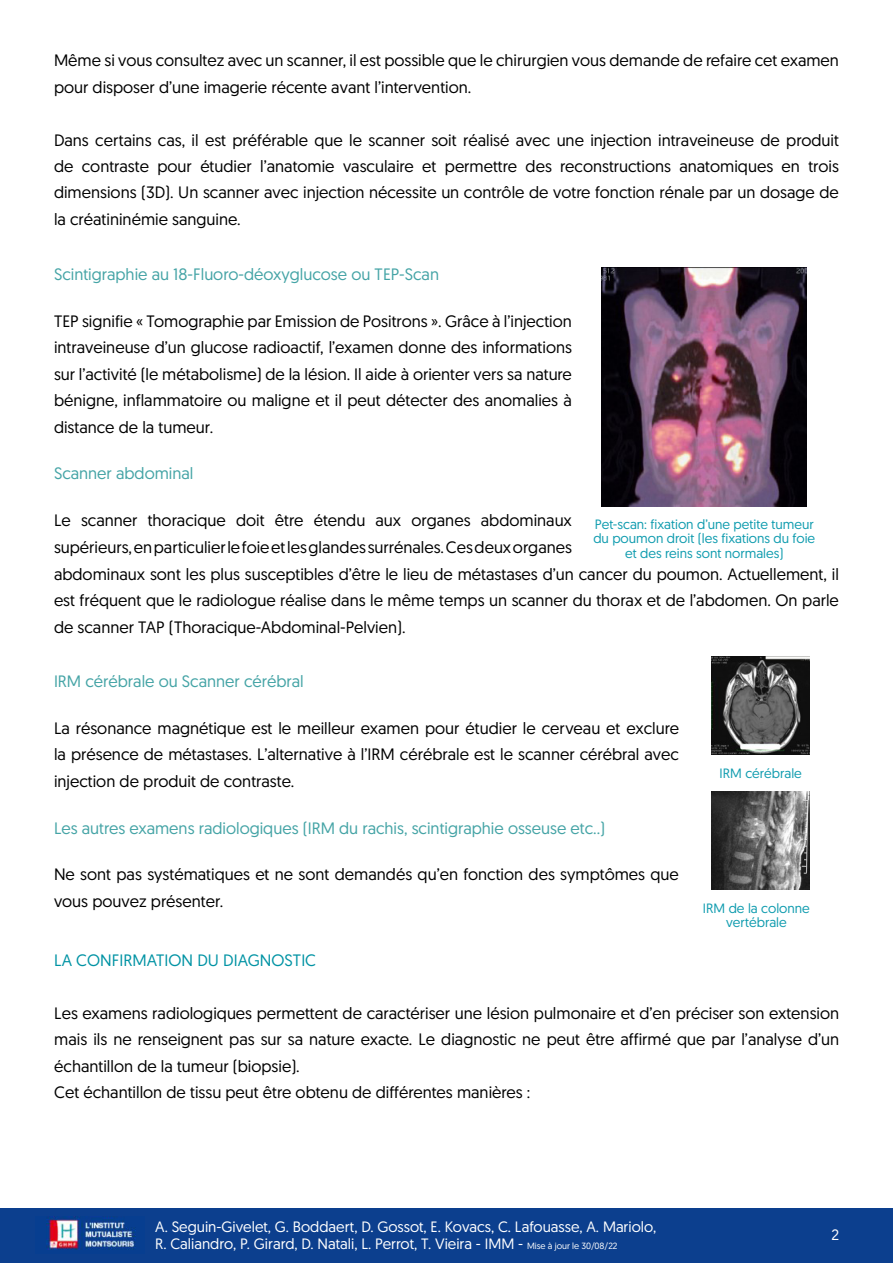
<style>
.page{position:relative;width:893px;height:1263px;background:#fff}
.page>*{position:absolute;margin:0;border:0;box-sizing:border-box;transform-origin:0 0}
.t1{font:16.5px/26.4px "Geomanist";color:#000}
.t2{font:16.5px "Geomanist";color:#45a4a6}
.t3{font:16.5px "Geomanist";color:#0093a4}
.t4{font:15px/17.4px "Geomanist";color:#fff}
.t5{font:13.5px/14.4px "Geomanist";color:#109caf;text-align:center}
.s1{font-size:9px}
</style>
<div class="page">
<div style="left:0;top:1209px;width:893px;height:54px;background:#0c3f8e"></div>
<img style="left:46px;top:1216px;width:90px;height:34px">
<img style="left:602px;top:268px;width:205px;height:238px">
<img style="left:712px;top:657px;width:98px;height:98px">
<img style="left:712px;top:791px;width:98px;height:98px">
<p class="t1" style="left:54px;top:47px;width:786px">Même si vous consultez avec un scanner, il est possible que le chirurgien vous demande de refaire cet examen pour disposer d’une imagerie récente avant l’intervention.</p>
<p class="t1" style="left:54px;top:126px;width:786px;text-align:justify">Dans certains cas, il est préférable que le scanner soit réalisé avec une injection intraveineuse de produit de contraste pour étudier l’anatomie vasculaire et permettre des reconstructions anatomiques en trois dimensions (3D). Un scanner avec injection nécessite un contrôle de votre fonction rénale par un dosage de la créatininémie sanguine.</p>
<p class="t2" style="left:54px;top:264px;width:387px">Scintigraphie au 18-Fluoro-déoxyglucose ou TEP-Scan</p>
<p class="t1" style="left:54px;top:308px;width:519px;text-align:justify">TEP signifie « Tomographie par Emission de Positrons ». Grâce à l’injection intraveineuse d’un glucose radioactif, l’examen donne des informations sur l’activité (le métabolisme) de la lésion. Il aide à orienter vers sa nature bénigne, inflammatoire ou maligne et il peut détecter des anomalies à distance de la tumeur.</p>
<p class="t2" style="left:54px;top:463px;width:141px">Scanner abdominal</p>
<p class="t1" style="left:54px;top:507px;width:519px">Le scanner thoracique doit être étendu aux organes abdominaux supérieurs, en particulier le foie et les glandes surrénales. Ces deux organes</p>
<p class="t5" style="left:593px;top:517px;width:223px">Pet-scan: fixation d’une petite tumeur du poumon droit (les fixations du foie et des reins sont normales)</p>
<p class="t1" style="left:54px;top:561px;width:786px;text-align:justify">abdominaux sont les plus susceptibles d’être le lieu de métastases d’un cancer du poumon. Actuellement, il est fréquent que le radiologue réalise dans le même temps un scanner du thorax et de l’abdomen. On parle de scanner TAP (Thoracique-Abdominal-Pelvien).</p>
<p class="t2" style="left:54px;top:671px;width:251px">IRM cérébrale ou Scanner cérébral</p>
<p class="t1" style="left:54px;top:714px;width:626px;text-align:justify">La résonance magnétique est le meilleur examen pour étudier le cerveau et exclure la présence de métastases. L’alternative à l’IRM cérébrale est le scanner cérébral avec injection de produit de contraste.</p>
<p class="t2" style="left:54px;top:817px;width:553px">Les autres examens radiologiques (IRM du rachis, scintigraphie osseuse etc..)</p>
<p class="t1" style="left:54px;top:861px;width:626px">Ne sont pas systématiques et ne sont demandés qu’en fonction des symptômes que vous pouvez présenter.</p>
<p class="t3" style="left:54px;top:950px;width:263px">LA CONFIRMATION DU DIAGNOSTIC</p>
<p class="t5" style="left:720px;top:765px;width:84px">IRM cérébrale</p>
<p class="t5" style="left:703px;top:901px;width:108px">IRM de la colonne vertébrale</p>
<p class="t1" style="left:54px;top:999px;width:786px">Les examens radiologiques permettent de caractériser une lésion pulmonaire et d’en préciser son extension mais ils ne renseignent pas sur sa nature exacte. Le diagnostic ne peut être affirmé que par l’analyse d’un échantillon de la tumeur (biopsie).<br>Cet échantillon de tissu peut être obtenu de différentes manières :</p>
<p class="t4" style="left:155px;top:1217px;width:503px">A. Seguin-Givelet, G. Boddaert, D. Gossot, E. Kovacs, C. Lafouasse, A. Mariolo,<br>R. Caliandro, P. Girard, D. Natali, L. Perrot, T. Vieira - IMM - <span class="s1">Mise à jour le 30/08/22</span></p>
<p class="t4" style="left:831px;top:1226px;width:9px">2</p>
</div>
